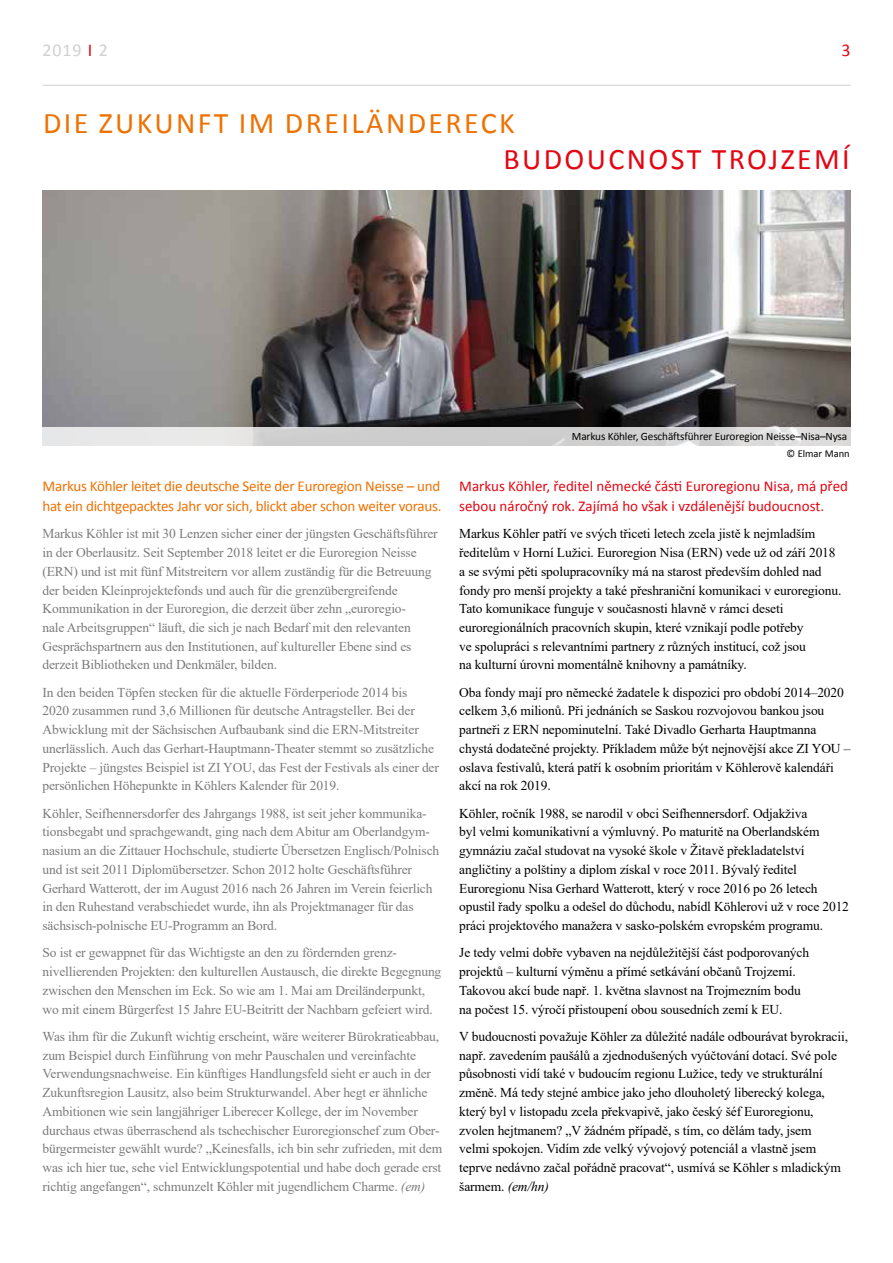
<style>
.page{position:relative;width:893px;height:1263px;background:#fff}
.page>*{position:absolute;margin:0;border:0;box-sizing:border-box;transform-origin:0 0}
.t1{font:30px "Calibri";letter-spacing:.08em;color:#ee7203}
.t2{font:30px "Calibri";letter-spacing:.08em;color:#e30613}
.t3{font:18px "Calibri";color:#d0d0d0}
.t4{font:18px "Calibri";color:#e30613}
.t5{font:15px/20.2px "Calibri";letter-spacing:-.015em;color:#ee7203}
.t6{font:15px/20.2px "Calibri";color:#e30613}
.t7{font:13.5px/18.8px "Times New Roman";letter-spacing:-.01em;color:#7c7b7b}
.t8{font:13.5px/18.8px "Times New Roman";letter-spacing:-.01em;color:#000}
.t9{font:11.25px "Calibri";letter-spacing:-.01em;color:#000}
.t10{font:10.5px "Calibri";color:#000}
.s1{color:#e30613}
.s2{font-style:italic}
</style>
<div class="page">
<hr style="left:43px;top:85px;width:807px;height:1px;background:#d0d0d0">
<img style="left:43px;top:190px;width:807px;height:237px">
<svg style="left:42px;top:427px;width:809px;height:18px;background:#d8d7d7"></svg>
<h2 class="t3" style="left:43px;top:39px;width:67px">2019 <span class="s1">I</span> 2</h2>
<h2 class="t4" style="left:841px;top:39px;width:11px">3</h2>
<h1 class="t1" style="left:43px;top:104px;width:473px">DIE ZUKUNFT IM DREILÄNDERECK</h1>
<h1 class="t2" style="left:503px;top:140px;width:348px">BUDOUCNOST TROJZEMÍ</h1>
<p class="t9" style="left:572px;top:429px;width:277px">Markus Köhler, Geschäftsführer Euroregion Neisse–Nisa–Nysa</p>
<p class="t5" style="left:43px;top:476px;width:401px">Markus Köhler leitet die deutsche Seite der Euroregion Neisse – und hat ein dichtgepacktes Jahr vor sich, blickt aber schon weiter voraus.</p>
<p class="t7" style="left:43px;top:524px;width:397px">Markus Köhler ist mit 30 Lenzen sicher einer der jüngsten Geschäftsführer in der Oberlausitz. Seit September 2018 leitet er die Euroregion Neisse (ERN) und ist mit fünf Mitstreitern vor allem zuständig für die Betreuung der beiden Kleinprojektefonds und auch für die grenzübergreifende Kommunikation in der Euroregion, die derzeit über zehn „euroregio-<br>nale Arbeitsgruppen“ läuft, die sich je nach Bedarf mit den relevanten Gesprächspartnern aus den Institutionen, auf kultureller Ebene sind es derzeit Bibliotheken und Denkmäler, bilden.</p>
<p class="t7" style="left:43px;top:682px;width:398px">In den beiden Töpfen stecken für die aktuelle Förderperiode 2014 bis<br>2020 zusammen rund 3,6 Millionen für deutsche Antragsteller. Bei der Abwicklung mit der Sächsischen Aufbaubank sind die ERN-Mitstreiter unerlässlich. Auch das Gerhart-Hauptmann-Theater stemmt so zusätzliche Projekte – jüngstes Beispiel ist ZI YOU, das Fest der Festivals als einer der persönlichen Höhepunkte in Köhlers Kalender für 2019.</p>
<p class="t7" style="left:43px;top:803px;width:398px">Köhler, Seifhennersdorfer des Jahrgangs 1988, ist seit jeher kommunika&shy;tionsbegabt und sprachgewandt, ging nach dem Abitur am Oberlandgym&shy;nasium an die Zittauer Hochschule, studierte Übersetzen Englisch/Polnisch und ist seit 2011 Diplomübersetzer. Schon 2012 holte Geschäftsführer Gerhard Watterott, der im August 2016 nach 26 Jahren im Verein feierlich in den Ruhestand verabschiedet wurde, ihn als Projektmanager für das sächsisch-polnische EU-Programm an Bord.</p>
<p class="t7" style="left:43px;top:943px;width:400px">So ist er gewappnet für das Wichtigste an den zu fördernden grenz&shy;nivellierenden Projekten: den kulturellen Austausch, die direkte Begegnung zwischen den Menschen im Eck. So wie am 1. Mai am Dreiländerpunkt, wo mit einem Bürgerfest 15 Jahre EU-Beitritt der Nachbarn gefeiert wird.</p>
<p class="t7" style="left:43px;top:1026px;width:401px">Was ihm für die Zukunft wichtig erscheint, wäre weiterer Bürokratieabbau, zum Beispiel durch Einführung von mehr Pauschalen und vereinfachte Verwendungsnachweise. Ein künftiges Handlungsfeld sieht er auch in der Zukunftsregion Lausitz, also beim Strukturwandel. Aber hegt er ähnliche Ambitionen wie sein langjähriger Liberecer Kollege, der im November durchaus etwas überraschend als tschechischer Euroregionschef zum Ober&shy;bürgermeister gewählt wurde? „Keinesfalls, ich bin sehr zufrieden, mit dem was ich hier tue, sehe viel Entwicklungspotential und habe doch gerade erst richtig angefangen“, schmunzelt Köhler mit jugendlichem Charme. <span class="s2">(em)</span></p>
<p class="t10" style="left:786px;top:447px;width:65px">© Elmar Mann</p>
<p class="t6" style="left:459px;top:476px;width:390px">Markus Köhler, ředitel německé části Euroregionu Nisa, má před sebou náročný rok. Zajímá ho však i vzdálenější budoucnost.</p>
<p class="t8" style="left:459px;top:524px;width:384px">Markus Köhler patří ve svých třiceti letech zcela jistě k nejmladším ředitelům v Horní Lužici. Euroregion Nisa (ERN) vede už od září 2018 a se svými pěti spolupracovníky má na starost především dohled nad fondy pro menší projekty a také přeshraniční komunikaci v euroregionu.<br>Tato komunikace funguje v současnosti hlavně v rámci deseti euroregionálních pracovních skupin, které vznikají podle potřeby<br>ve spolupráci s relevantními partnery z různých institucí, což jsou<br>na kulturní úrovni momentálně knihovny a památníky.</p>
<p class="t8" style="left:459px;top:682px;width:393px">Oba fondy mají pro německé žadatele k dispozici pro období 2014–2020 celkem 3,6 milionů. Při jednáních se Saskou rozvojovou bankou jsou partneři z ERN nepominutelní. Také Divadlo Gerharta Hauptmanna chystá dodatečné projekty. Příkladem může být nejnovější akce ZI YOU – oslava festivalů, která patří k osobním prioritám v Köhlerově kalendáři akcí na rok 2019.</p>
<p class="t8" style="left:459px;top:803px;width:391px">Köhler, ročník 1988, se narodil v obci Seifhennersdorf. Odjakživa<br>byl velmi komunikativní a výmluvný. Po maturitě na Oberlandském gymnáziu začal studovat na vysoké škole v Žitavě překladatelství angličtiny a polštiny a diplom získal v roce 2011. Bývalý ředitel Euroregionu Nisa Gerhard Watterott, který v roce 2016 po 26 letech opustil řady spolku a odešel do důchodu, nabídl Köhlerovi už v roce 2012 práci projektového manažera v sasko-polském evropském programu.</p>
<p class="t8" style="left:459px;top:943px;width:351px">Je tedy velmi dobře vybaven na nejdůležitější část podporovaných projektů – kulturní výměnu a přímé setkávání občanů Trojzemí.<br>Takovou akcí bude např. 1. května slavnost na Trojmezním bodu na počest 15. výročí přistoupení obou sousedních zemí k EU.</p>
<p class="t8" style="left:459px;top:1026px;width:390px">V budoucnosti považuje Köhler za důležité nadále odbourávat byrokracii, např. zavedením paušálů a zjednodušených vyúčtování dotací. Své pole působnosti vidí také v budoucím regionu Lužice, tedy ve strukturální změně. Má tedy stejné ambice jako jeho dlouholetý liberecký kolega, který byl v listopadu zcela překvapivě, jako český šéf Euroregionu, zvolen hejtmanem? „V žádném případě, s tím, co dělám tady, jsem<br>velmi spokojen. Vidím zde velký vývojový potenciál a vlastně jsem teprve nedávno začal pořádně pracovat“, usmívá se Köhler s mladickým šarmem. <span class="s2">(em/hn)</span></p>
</div>
